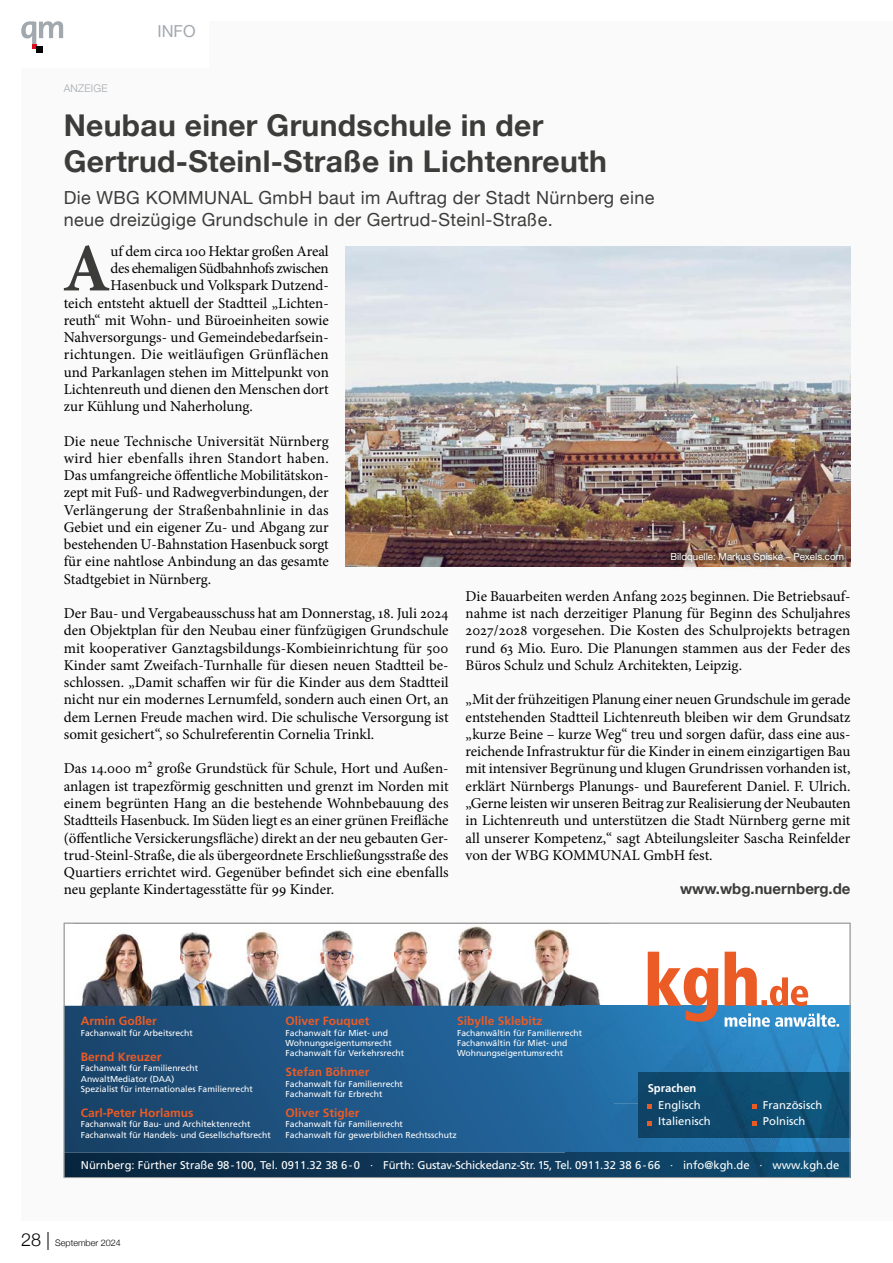
<style>
.page{position:relative;width:893px;height:1263px;background:#fff}
.page>*{position:absolute;margin:0;border:0;box-sizing:border-box;transform-origin:0 0}
.t1{font:700 68.1px "Minion Pro";color:#3c3c3b}
.t2{font:700 30px/36px "Helvetica Neue";letter-spacing:.01em;color:#3c3c3b}
.t3{font:18px/22.5px "Helvetica Neue";letter-spacing:.02em;color:#3c3c3b}
.t4{font:16.5px "Helvetica Neue";color:#a2a9ae}
.t5{font:15px/17.2px "Minion Pro";color:#000;text-align:justify}
.t6{font:15px "Minion Pro";letter-spacing:.02em;color:#000}
.t7{font:15px "Minion Pro";letter-spacing:-.025em;color:#000}
.t8{font:700 15px "Helvetica Neue";color:#3c3c3b}
.t9{font:700 12px "Frutiger LT Std";color:#eb5b25}
.t10{font:11.25px/16.6px "Frutiger LT Std";color:#fff}
.t11{font:700 11.25px "Frutiger LT Std";color:#fff}
.t12{font:300 10.5px "Helvetica Neue";letter-spacing:.02em;color:#a2a9ae}
.t13{font:9.75px "Helvetica Neue";color:#fff}
.t14{font:300 9px "Helvetica Neue";color:#000}
.t15{font:8.7px/10.4px "Frutiger LT Std";color:#fff}
.s1{font-size:18px}
</style>
<div class="page">
<div style="left:21px;top:21px;width:872px;height:1199px;background:#fbfafa"></div>
<div style="left:0;top:0;width:208px;height:68px;background:#fff"></div>
<svg style="left:21px;top:21px;width:42px;height:27px"></svg>
<div style="left:36px;top:46px;width:7px;height:6px;background:#000"></div>
<img style="left:74px;top:926px;width:534px;height:80px">
<svg style="left:66px;top:1006px;width:500px;height:147px;background:#1e5584"></svg>
<img style="left:566px;top:1006px;width:282px;height:49px">
<img style="left:661px;top:1055px;width:187px;height:17px">
<img style="left:566px;top:1055px;width:95px;height:98px">
<img style="left:661px;top:1138px;width:187px;height:15px">
<svg style="left:66px;top:1153px;width:500px;height:23px;background:#0d314f"></svg>
<img style="left:566px;top:1153px;width:282px;height:23px">
<svg style="left:648px;top:952px;width:191px;height:75px"></svg>
<img style="left:638px;top:1072px;width:210px;height:66px">
<svg style="left:648px;top:1104px;width:4px;height:5px"></svg>
<svg style="left:648px;top:1121px;width:4px;height:4px"></svg>
<svg style="left:752px;top:1104px;width:5px;height:5px"></svg>
<svg style="left:752px;top:1121px;width:5px;height:4px"></svg>
<div style="left:64px;top:923px;width:786px;height:255px;border:1px solid #9d9d9c"></div>
<img style="left:346px;top:247px;width:504px;height:319px">
<div style="left:662px;top:544px;width:191px;height:27px;background:#000;opacity:.75"></div>
<p class="t12" style="left:64px;top:80px;width:45px">ANZEIGE</p>
<p class="t4" style="left:157px;top:19px;width:40px">INFO</p>
<h2 class="t2" style="left:64px;top:108px;width:545px">Neubau einer Grundschule in der<br>Gertrud-Steinl-Straße in Lichtenreuth</h2>
<p class="t3" style="left:64px;top:187px;width:592px">Die WBG KOMMUNAL GmbH baut im Auftrag der Stadt Nürnberg eine neue dreizügige Grundschule in der Gertrud-Steinl-Straße.</p>
<h1 class="t1" style="left:63px;top:221px;width:50px">A</h1>
<p class="t5" style="left:111px;top:243px;width:220px">uf dem circa 100 Hektar großen Areal</p>
<p class="t7" style="left:111px;top:258px;width:220px">des ehemaligen Südbahnhofs zwischen</p>
<p class="t5" style="left:111px;top:277px;width:220px">Hasenbuck und Volkspark Dutzend-</p>
<p class="t5" style="left:64px;top:294px;width:267px">teich entsteht aktuell der Stadtteil „Lichten-</p>
<p class="t5" style="left:64px;top:312px;width:267px">reuth“ mit Wohn- und Büroeinheiten sowie</p>
<p class="t5" style="left:64px;top:329px;width:267px">Nahversorgungs- und Gemeindebedarfsein-</p>
<p class="t6" style="left:64px;top:345px;width:267px">richtungen. Die weitläufigen Grünflächen</p>
<p class="t5" style="left:64px;top:363px;width:267px">und Parkanlagen stehen im Mittelpunkt von</p>
<p class="t5" style="left:64px;top:381px;width:267px">Lichtenreuth und dienen den Menschen dort</p>
<p class="t5" style="left:64px;top:398px;width:191px">zur Kühlung und Naherholung.</p>
<p class="t5" style="left:64px;top:432px;width:267px">Die neue Technische Universität Nürnberg wird hier ebenfalls ihren Standort haben.<br>Das umfangreiche öffentliche Mobilitätskon&shy;zept mit Fuß- und Radwegverbindungen, der Verlängerung der Straßenbahnlinie in das Gebiet und ein eigener Zu- und Abgang zur bestehenden U-Bahnstation Hasenbuck sorgt für eine nahtlose Anbindung an das gesamte Stadtgebiet in Nürnberg.</p>
<p class="t5" style="left:64px;top:605px;width:386px">Der Bau- und Vergabeausschuss hat am Donnerstag, 18. Juli 2024 den Objektplan für den Neubau einer fünfzügigen Grundschule mit kooperativer Ganztagsbildungs-Kombieinrichtung für 500<br>Kinder samt Zweifach-Turnhalle für diesen neuen Stadtteil be&shy;schlossen. „Damit schaffen wir für die Kinder aus dem Stadtteil nicht nur ein modernes Lernumfeld, sondern auch einen Ort, an dem Lernen Freude machen wird. Die schulische Versorgung ist somit gesichert“, so Schulreferentin Cornelia Trinkl.</p>
<p class="t5" style="left:64px;top:760px;width:386px">Das 14.000 m² große Grundstück für Schule, Hort und Außen&shy;anlagen ist trapezförmig geschnitten und grenzt im Norden mit einem begrünten Hang an die bestehende Wohnbebauung des Stadtteils Hasenbuck. Im Süden liegt es an einer grünen Freifläche (öffentliche Versickerungsfläche) direkt an der neu gebauten Ger&shy;trud-Steinl-Straße, die als übergeordnete Erschließungsstraße des Quartiers errichtet wird. Gegenüber befindet sich eine ebenfalls neu geplante Kindertagesstätte für 99 Kinder.</p>
<p class="t13" style="left:670px;top:550px;width:175px">Bildquelle: Markus Spiske – Pexels.com</p>
<p class="t5" style="left:466px;top:588px;width:386px">Die Bauarbeiten werden Anfang 2025 beginnen. Die Betriebsauf&shy;nahme ist nach derzeitiger Planung für Beginn des Schuljahres 2027/2028 vorgesehen. Die Kosten des Schulprojekts betragen rund 63 Mio. Euro. Die Planungen stammen aus der Feder des Büros Schulz und Schulz Architekten, Leipzig.</p>
<p class="t5" style="left:466px;top:691px;width:386px">„Mit der frühzeitigen Planung einer neuen Grundschule im gerade entstehenden Stadtteil Lichtenreuth bleiben wir dem Grundsatz „kurze Beine – kurze Weg“ treu und sorgen dafür, dass eine aus&shy;reichende Infrastruktur für die Kinder in einem einzigartigen Bau mit intensiver Begrünung und klugen Grundrissen vorhanden ist, erklärt Nürnbergs Planungs- und Baureferent Daniel. F. Ulrich. „Gerne leisten wir unseren Beitrag zur Realisierung der Neubauten in Lichtenreuth und unterstützen die Stadt Nürnberg gerne mit all unserer Kompetenz,“ sagt Abteilungsleiter Sascha Reinfelder von der WBG KOMMUNAL GmbH fest.</p>
<p class="t8" style="left:680px;top:877px;width:172px">www.wbg.nuernberg.de</p>
<p class="t9" style="left:81px;top:1014px;width:78px">Armin Goßler</p>
<p class="t15" style="left:81px;top:1027px;width:113px">Fachanwalt für Arbeitsrecht</p>
<p class="t9" style="left:81px;top:1050px;width:82px">Bernd Kreuzer</p>
<p class="t15" style="left:81px;top:1063px;width:174px">Fachanwalt für Familienrecht<br>AnwaltMediator (DAA)<br>Spezialist für internationales Familienrecht</p>
<p class="t9" style="left:81px;top:1106px;width:114px">Carl-Peter Horlamus</p>
<p class="t15" style="left:81px;top:1119px;width:191px">Fachanwalt für Bau- und Architektenrecht<br>Fachanwalt für Handels- und Gesellschaftsrecht</p>
<p class="t9" style="left:286px;top:1014px;width:86px">Oliver Fouquet</p>
<p class="t15" style="left:286px;top:1027px;width:120px">Fachanwalt für Miet- und<br>Wohnungseigentumsrecht<br>Fachanwalt für Verkehrsrecht</p>
<p class="t9" style="left:457px;top:1014px;width:87px">Sibylle Sklebitz</p>
<p class="t15" style="left:457px;top:1027px;width:127px">Fachanwältin für Familienrecht<br>Fachanwältin für Miet- und<br>Wohnungs eigentumsrecht</p>
<p class="t9" style="left:286px;top:1065px;width:86px">Stefan Böhmer</p>
<p class="t15" style="left:286px;top:1078px;width:119px">Fachanwalt für Familienrecht<br>Fachanwalt für Erbrecht</p>
<p class="t9" style="left:286px;top:1106px;width:76px">Oliver Stigler</p>
<p class="t15" style="left:286px;top:1119px;width:173px">Fachanwalt für Familienrecht<br>Fachanwalt für gewerblichen Rechtsschutz</p>
<p class="t10" style="left:81px;top:1157px;width:760px">Nürnberg: Fürther Straße 98 - 100, Tel. 0911.32 38 6 - 0 · Fürth: Gustav-Schickedanz-Str. 15, Tel. 0911.32 38 6 - 66 · info@kgh.de · www.kgh.de</p>
<p class="t11" style="left:648px;top:1081px;width:50px">Sprachen</p>
<p class="t10" style="left:658px;top:1096px;width:54px">Englisch<br>Italienisch</p>
<p class="t10" style="left:763px;top:1096px;width:61px">Französisch<br>Polnisch</p>
<p class="t14" style="left:21px;top:1235px;width:101px"><span class="s1">28 |</span> September 2024</p>
</div>
